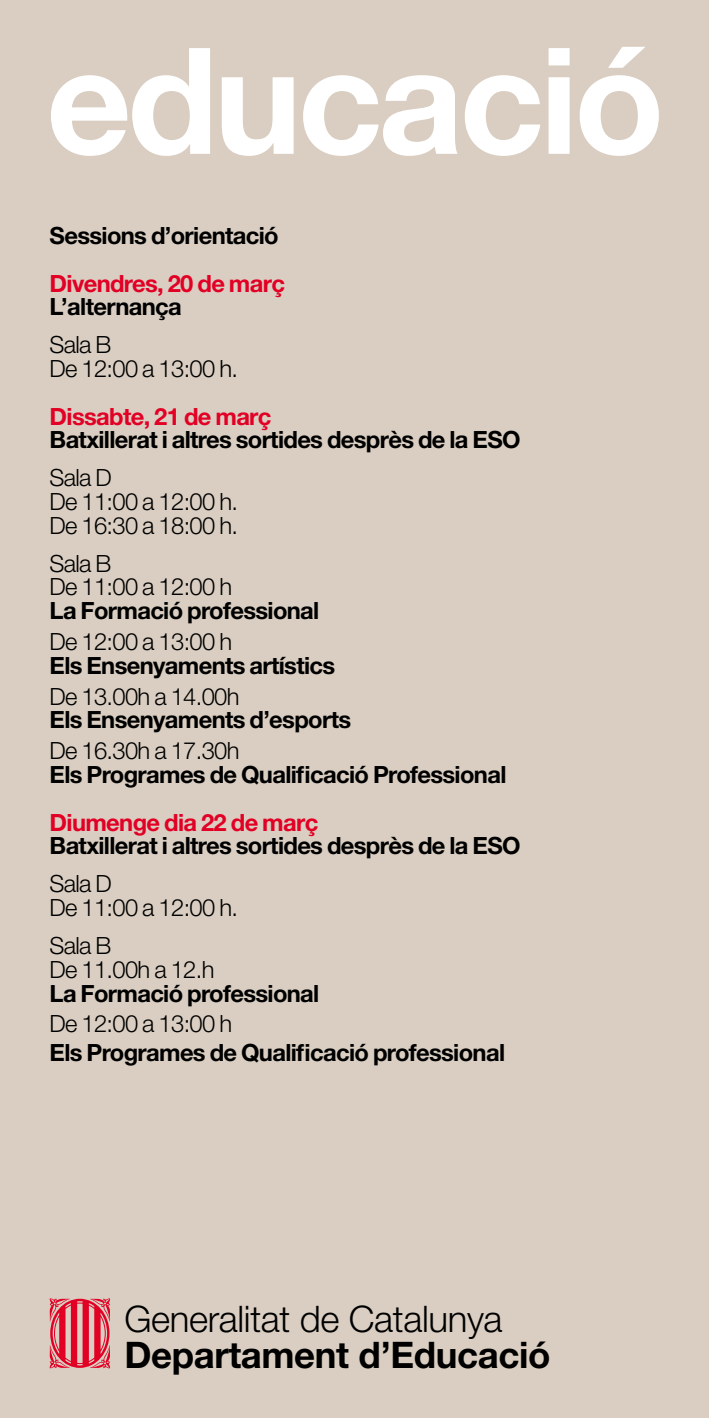
<style>
.page{position:relative;width:709px;height:1418px;background:#fff}
.page>*{position:absolute;margin:0;border:0;box-sizing:border-box;transform-origin:0 0}
.t1{font:700 148px "Helvetica Neue";letter-spacing:-.03em;color:#fff}
.t2{font:300 36.6px "Helvetica Neue";letter-spacing:-.01em;color:#000}
.t3{font:700 36.6px "Helvetica Neue";letter-spacing:-.01em;color:#000}
.t4{font:700 23.75px "Helvetica Neue";letter-spacing:-.03em;color:#000}
.t5{font:300 23.75px/23.8px "Helvetica Neue";letter-spacing:-.03em;color:#000}
.t6{font:700 23.75px "Helvetica Neue";letter-spacing:-.03em;color:#e20025}
</style>
<div class="page">
<div style="left:0;top:0;width:709px;height:1417px;background:#d9cec1"></div>
<svg style="left:50px;top:1298px;width:60px;height:70px"></svg>
<h1 class="t1" style="left:47px;top:9px;width:619px">educació</h1>
<p class="t4" style="left:50px;top:221px;width:230px">Sessions d’orientació</p>
<p class="t6" style="left:50px;top:268px;width:237px">Divendres, 20 de març</p>
<p class="t4" style="left:50px;top:292px;width:134px">L’alternança</p>
<p class="t5" style="left:50px;top:332px;width:190px">Sala B<br>De 12:00 a 13:00 h.</p>
<p class="t6" style="left:50px;top:401px;width:223px">Dissabte, 21 de març</p>
<p class="t4" style="left:50px;top:425px;width:472px">Batxillerat i altres sortides desprès de la ESO</p>
<p class="t5" style="left:50px;top:465px;width:190px">Sala D<br>De 11:00 a 12:00 h.<br>De 16:30 a 18:00 h.</p>
<p class="t5" style="left:50px;top:551px;width:184px">Sala B<br>De 11:00 a 12:00 h</p>
<p class="t4" style="left:50px;top:596px;width:271px">La Formació professional</p>
<p class="t5" style="left:50px;top:629px;width:184px">De 12:00 a 13:00 h</p>
<p class="t4" style="left:50px;top:650px;width:287px">Els Ensenyaments artístics</p>
<p class="t5" style="left:50px;top:684px;width:191px">De 13.00h a 14.00h</p>
<p class="t4" style="left:50px;top:705px;width:303px">Els Ensenyaments d’esports</p>
<p class="t5" style="left:50px;top:738px;width:191px">De 16.30h a 17.30h</p>
<p class="t4" style="left:50px;top:760px;width:458px">Els Programes de Qualificació Professional</p>
<p class="t6" style="left:50px;top:807px;width:270px">Diumenge dia 22 de març</p>
<p class="t4" style="left:50px;top:831px;width:472px">Batxillerat i altres sortides desprès de la ESO</p>
<p class="t5" style="left:50px;top:871px;width:190px">Sala D<br>De 11:00 a 12:00 h.</p>
<p class="t5" style="left:50px;top:933px;width:166px">Sala B<br>De 11.00h a 12.h</p>
<p class="t4" style="left:50px;top:978px;width:271px">La Formació professional</p>
<p class="t5" style="left:50px;top:1011px;width:184px">De 12:00 a 13:00 h</p>
<p class="t4" style="left:50px;top:1037px;width:457px">Els Programes de Qualificació professional</p>
<h2 class="t2" style="left:124px;top:1296px;width:380px">Generalitat de Catalunya</h2>
<h2 class="t3" style="left:124px;top:1332px;width:428px">Departament d’Educació</h2>
</div>
